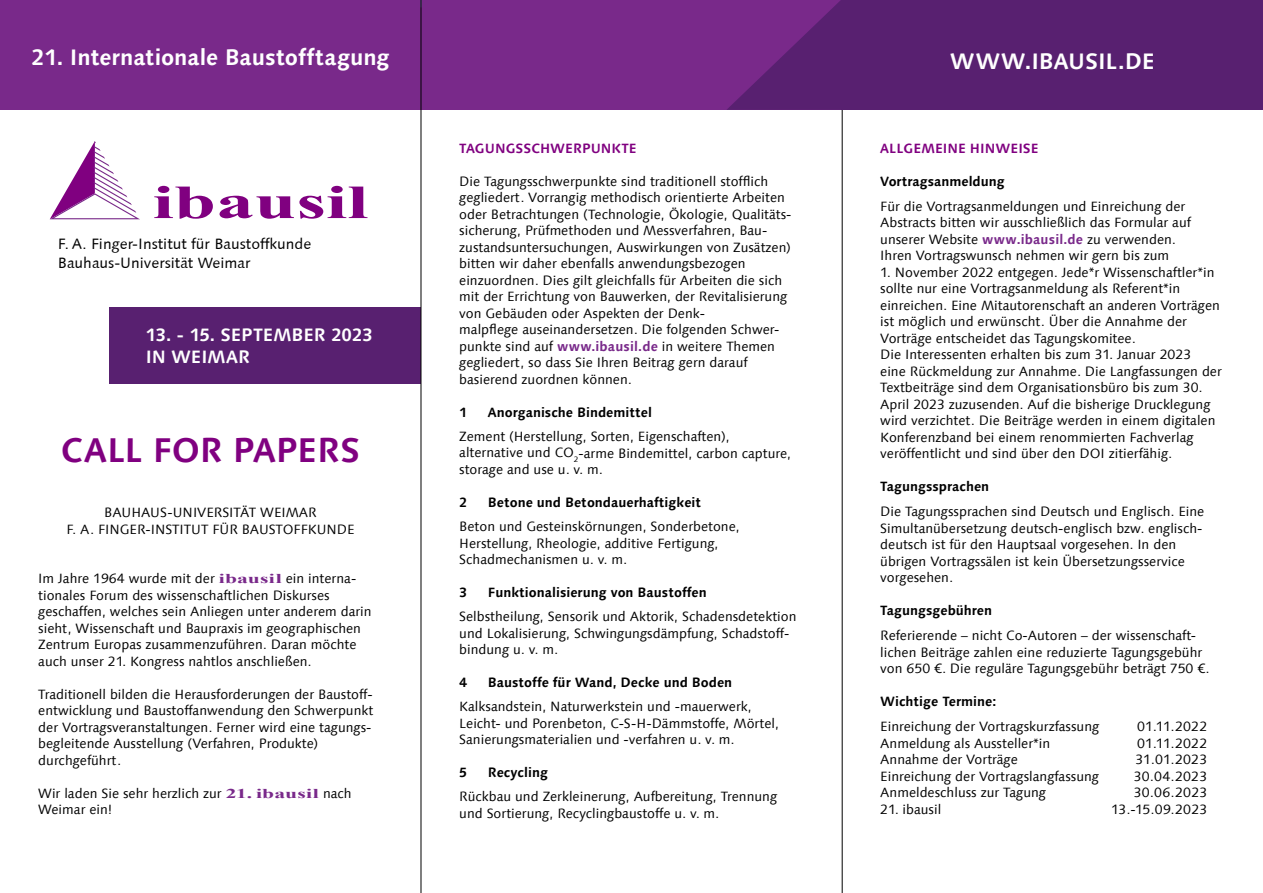
<style>
.page{position:relative;width:1263px;height:893px;background:#fff}
.page>*{position:absolute;margin:0;border:0;box-sizing:border-box;transform-origin:0 0}
.t1{font:700 47.55px "Times New Roman";color:#800080;scale:1.6 1}
.t2{font:700 34.5px "Linotype Syntax Com";color:#800080}
.t3{font:700 22.5px "Linotype Syntax Com";letter-spacing:-.005em;color:#fff}
.t4{font:700 18px/22.5px "Linotype Syntax Com";letter-spacing:-.005em;color:#fff}
.t5{font:15.15px "Linotype Syntax";color:#000}
.t6{font:13.5px/16.5px "Linotype Syntax Com";color:#000}
.t7{font:700 13.5px "Linotype Syntax Com";color:#000}
.t8{font:700 13.5px "Linotype Syntax Com";color:#800080}
.s1{font-family:"Times New Roman";font-weight:700;color:#79298a}
.s2{font-weight:700;color:#79298a}
</style>
<div class="page">
<div style="left:0;top:0;width:850px;height:110px;background:#79298a"></div>
<svg style="left:50px;top:141px;width:90px;height:78px"></svg>
<div style="left:109px;top:307px;width:312px;height:77px;background:#582070"></div>
<hr style="left:421px;top:0;width:1px;height:893px;background:#000">
<hr style="left:842px;top:0;width:1px;height:893px;background:#000">
<div style="left:842px;top:0;width:421px;height:110px;background:#582070"></div>
<svg style="left:727px;top:0;width:115px;height:110px"></svg>
<h3 class="t3" style="left:31px;top:43px;width:360px">21. Internationale Baustofftagung</h3>
<h3 class="t3" style="left:950px;top:47px;width:207px">www.ibausil.de</h3>
<h1 class="t1" style="left:153px;top:168px;width:136px">ibausil</h1>
<p class="t5" style="left:58px;top:254px;width:194px">Bauhaus-Universität Weimar</p>
<p class="t5" style="left:58px;top:235px;width:255px">F. A. Finger-Institut für Baustoffkunde</p>
<h3 class="t4" style="left:146px;top:323px;width:228px">13. - 15. Septemb er 2023<br>IN Weimar</h3>
<h2 class="t2" style="left:61px;top:428px;width:194px">CALL FOR PAPERS</h2>
<p class="t6" style="left:66px;top:504px;width:290px;text-align:center">BAUHAUS-UNIVERSITÄT WEIMAR<br>F. A. FINGER-INSTITUT FÜR BAUSTOFFKUNDE</p>
<p class="t6" style="left:38px;top:570px;width:335px">Im Jahre 1964 wurde mit der <span class="s1">ibausil</span> ein interna&shy;tionales Forum des wissenschaftlichen Diskurses geschaffen, welches sein Anliegen unter anderem darin sieht, Wissenschaft und Baupraxis im geographischen Zentrum Europas zusammenzuführen. Daran möchte auch unser 21. Kongress nahtlos anschließen.</p>
<p class="t6" style="left:38px;top:685px;width:337px">Traditionell bilden die Herausforderungen der Baustoff&shy;entwicklung und Baustoffanwendung den Schwerpunkt der Vortragsveranstaltungen. Ferner wird eine tagungs&shy;begleitende Ausstellung (Verfahren, Produkte) durchgeführt.</p>
<p class="t6" style="left:38px;top:784px;width:315px">Wir laden Sie sehr herzlich zur <span class="s1">21. ibausil</span> nach<br>Weimar ein!</p>
<p class="t8" style="left:459px;top:140px;width:179px">Tagungsschwerpunkte</p>
<p class="t6" style="left:459px;top:173px;width:334px">Die Tagungsschwerpunkte sind traditionell stofflich gegliedert. Vorrangig methodisch orientierte Arbeiten oder Betrachtungen (Technologie, Ökologie, Qualitäts&shy;sicherung, Prüfmethoden und Messverfahren, Bau&shy;zustandsuntersuchungen, Auswirkungen von Zusätzen) bitten wir daher ebenfalls anwendungsbezogen einzuordnen. Dies gilt gleichfalls für Arbeiten die sich mit der Errichtung von Bauwerken, der Revitalisierung von Gebäuden oder Aspekten der Denk-<br>malpflege auseinandersetzen. Die folgenden Schwer&shy;punkte sind auf <span class="s2">www.ibausil.de</span> in weitere Themen gegliedert, so dass Sie Ihren Beitrag gern darauf basierend zuordnen können.</p>
<p class="t7" style="left:459px;top:404px;width:9px">1</p>
<p class="t7" style="left:488px;top:404px;width:166px">Anorganische Bindemittel</p>
<p class="t6" style="left:459px;top:428px;width:333px">Zement (Herstellung, Sorten, Eigenschaften), alternative und CO<sub>2</sub>-arme Bindemittel, carbon capture, storage and use u. v. m.</p>
<p class="t7" style="left:459px;top:494px;width:9px">2</p>
<p class="t7" style="left:488px;top:494px;width:215px">Betone und Betondauerhaftigkeit</p>
<p class="t6" style="left:459px;top:518px;width:282px">Beton und Gesteinskörnungen, Sonderbetone,<br>Herstellung, Rheologie, additive Fertigung,<br>Schadmechanismen u. v. m.</p>
<p class="t7" style="left:459px;top:584px;width:9px">3</p>
<p class="t7" style="left:488px;top:584px;width:220px">Funktionalisierung von Baustoffen</p>
<p class="t6" style="left:459px;top:608px;width:339px">Selbstheilung, Sensorik und Aktorik, Schadensdetektion und Lokalisierung, Schwingungsdämpfung, Schadstoff&shy;bindung u. v. m.</p>
<p class="t7" style="left:459px;top:674px;width:9px">4</p>
<p class="t7" style="left:488px;top:674px;width:246px">Baustoffe für Wand, Decke und Boden</p>
<p class="t6" style="left:459px;top:698px;width:321px">Kalksandstein, Naturwerkstein und -mauerwerk,<br>Leicht- und Porenbeton, C-S-H-Dämmstoffe, Mörtel,<br>Sanierungsmaterialien und -verfahren u. v. m.</p>
<p class="t7" style="left:459px;top:764px;width:90px">5 Recycling</p>
<p class="t6" style="left:459px;top:788px;width:319px">Rückbau und Zerkleinerung, Aufbereitung, Trennung und Sortierung, Recyclingbaustoffe u. v. m.</p>
<p class="t8" style="left:880px;top:140px;width:116px">ALLGEMEINE H INWE</p>
<p class="t8" style="left:1018px;top:140px;width:13px">ISE</p>
<p class="t7" style="left:880px;top:173px;width:126px">Vortragsanmeldung</p>
<p class="t6" style="left:880px;top:198px;width:312px">Für die Vortragsanmeldungen und Einreichung der Abstracts bitten wir ausschließlich das Formular auf unserer Website <span class="s2">www.ibausil.de</span> zu verwenden.<br>Ihren Vortragswunsch nehmen wir gern bis zum</p>
<p class="t6" style="left:880px;top:264px;width:343px">1. November 2022 entgegen. Jede*r Wissenschaftler*in sollte nur eine Vortragsanmeldung als Referent*in einreichen. Eine Mitautorenschaft an anderen Vorträgen ist möglich und erwünscht. Über die Annahme der Vorträge entscheidet das Tagungskomitee.<br>Die Interessenten erhalten bis zum 31. Januar 2023<br>eine Rückmeldung zur Annahme. Die Langfassungen der Textbeiträge sind dem Organisationsbüro bis zum 30.<br>April 2023 zuzusenden. Auf die bisherige Drucklegung wird verzichtet. Die Beiträge werden in einem digitalen Konferenzband bei einem renommierten Fachverlag veröffentlicht und sind über den DOI zitierfähig.</p>
<p class="t7" style="left:880px;top:478px;width:110px">Tagungssprachen</p>
<p class="t6" style="left:880px;top:503px;width:326px">Die Tagungssprachen sind Deutsch und Englisch. Eine Simultanübersetzung deutsch-englisch bzw. englisch&shy;deutsch ist für den Hauptsaal vorgesehen. In den übrigen Vortragssälen ist kein Übersetzungsservice vorgesehen.</p>
<p class="t7" style="left:880px;top:602px;width:113px">Tagungsgebühren</p>
<p class="t6" style="left:880px;top:627px;width:330px">Referierende – nicht Co-Autoren – der wissenschaft&shy;lichen Beiträge zahlen eine reduzierte Tagungsgebühr von 650 €. Die reguläre Tagungsgebühr beträgt 750 €.</p>
<p class="t7" style="left:880px;top:693px;width:118px">Wichtige Termine:</p>
<p class="t6" style="left:880px;top:718px;width:221px">Einreichung der Vortragskurzfassung</p>
<p class="t6" style="left:1137px;top:718px;width:72px">01.11.2022</p>
<p class="t6" style="left:880px;top:735px;width:172px">Anmeldung als Aussteller*in</p>
<p class="t6" style="left:1137px;top:735px;width:72px">01.11.2022</p>
<p class="t6" style="left:880px;top:751px;width:139px">Annahme der Vorträge</p>
<p class="t6" style="left:1135px;top:751px;width:73px">31.01.2023</p>
<p class="t6" style="left:880px;top:768px;width:220px">Einreichung der Vortragslangfassung</p>
<p class="t6" style="left:1134px;top:768px;width:75px">30.04.2023</p>
<p class="t6" style="left:880px;top:784px;width:167px">Anmeldeschluss zur Tagung</p>
<p class="t6" style="left:1134px;top:784px;width:75px">30.06.2023</p>
<p class="t6" style="left:880px;top:801px;width:63px">21. ibausil</p>
<p class="t6" style="left:1111px;top:801px;width:98px">13.-15.09.2023</p>
</div>
